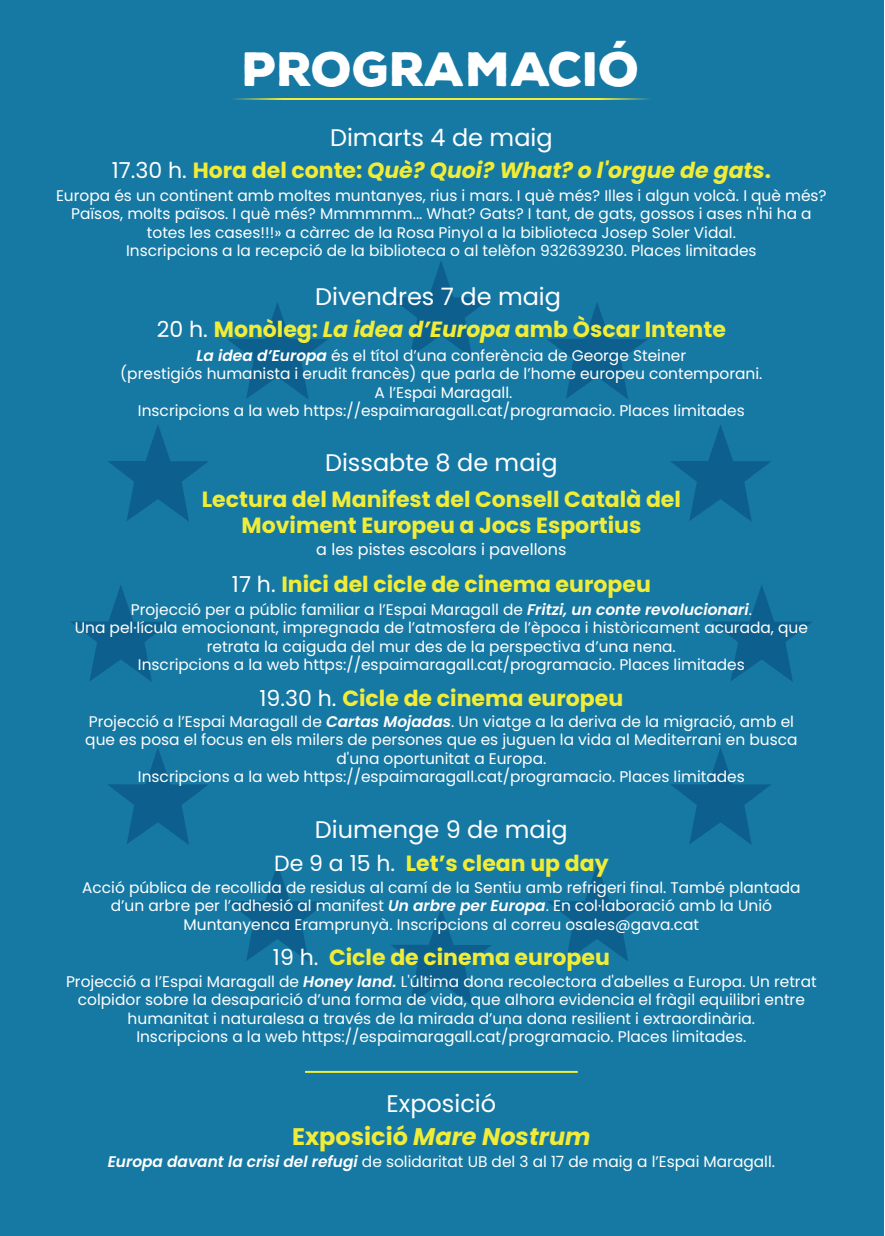
<style>
.page{position:relative;width:885px;height:1236px;background:#fff}
.page>*{position:absolute;margin:0;border:0;box-sizing:border-box;transform-origin:0 0}
.t1{font:900 46.8px "Nexa Rust Sans";color:#fff}
.t2{font:24px "Poppins";color:#fff}
.t3{font:italic 700 24px "Poppins";color:#f1ec37}
.t4{font:700 22px/26.4px "Poppins";color:#f1ec37;text-align:center}
.t5{font:italic 700 22px "Poppins";color:#f1ec37}
.t6{font:16px "Poppins";color:#fff}
.t7{font:15.4px/18.4px "Poppins";color:#fff;text-align:center}
.s1{font-weight:400;font-style:normal;color:#fff}
.s2{font-style:normal}
.s3{font-weight:600;font-style:italic}
.s4{font-weight:400;color:#fff}
.s5{font-style:italic}
</style>
<div class="page">
<div style="left:0;top:1px;width:883px;height:1235px;background:#1679a4"></div>
<svg style="left:391px;top:909px;width:100px;height:96px"></svg>
<svg style="left:391px;top:261px;width:100px;height:96px"></svg>
<svg style="left:547px;top:303px;width:101px;height:96px"></svg>
<svg style="left:227px;top:302px;width:101px;height:97px"></svg>
<svg style="left:547px;top:865px;width:101px;height:96px"></svg>
<svg style="left:227px;top:865px;width:101px;height:96px"></svg>
<svg style="left:108px;top:425px;width:100px;height:96px"></svg>
<svg style="left:670px;top:425px;width:101px;height:96px"></svg>
<svg style="left:108px;top:748px;width:100px;height:97px"></svg>
<svg style="left:670px;top:748px;width:101px;height:97px"></svg>
<svg style="left:71px;top:585px;width:100px;height:97px"></svg>
<svg style="left:712px;top:585px;width:100px;height:97px"></svg>
<hr style="left:305px;top:1071px;width:272px;height:2px;background:#f1ec37">
<svg style="left:233px;top:98px;width:417px;height:2px"></svg>
<h1 class="t1" style="left:243px;top:38px;width:399px">PROGRAMACIÓ</h1>
<h2 class="t2" style="left:330px;top:124px;width:224px">Dimarts 4 de maig</h2>
<p class="t7" style="left:56px;top:186px;width:772px">Europa és un continent amb moltes muntanyes, rius i mars. I què més? Illes i algun volcà. I què més?<br>Països, molts països. I què més? Mmmmmm... What? Gats? I tant, de gats, gossos i ases n'hi ha a totes les cases!!!» a càrrec de la Rosa Pinyol a la biblioteca Josep Soler Vidal.<br>Inscripcions a la recepció de la biblioteca o al telèfon 932639230. Places limitades</p>
<h3 class="t5" style="left:112px;top:157px;width:660px"><span class="s1">17.30 h.</span> <span class="s2">Hora del conte:</span> Què? Quoi? What? o l'orgue de gats<span class="s2">.</span></h3>
<h2 class="t2" style="left:315px;top:283px;width:247px">Divendres 7 de maig</h2>
<p class="t7" style="left:120px;top:346px;width:643px"><span class="s3">La idea d’Europa</span> és el títol d’una conferència de George Steiner<br>(prestigiós humanista i erudit francès) que parla de l’home europeu contemporani.<br>A l’Espai Maragall.<br>Inscripcions a la web https://espaimaragall.cat/programacio. Places limitades</p>
<h3 class="t4" style="left:157px;top:316px;width:570px"><span class="s4">20 h.</span> Monòleg: <span class="s5">La idea d’Europa</span> amb Òscar Intente</h3>
<h2 class="t2" style="left:325px;top:449px;width:234px">Dissabte 8 de maig</h2>
<h3 class="t4" style="left:202px;top:486px;width:480px">Lectura del Manifest del Consell Català del<br>Moviment Europeu a Jocs Esportius</h3>
<p class="t6" style="left:316px;top:540px;width:252px">a les pistes escolars i pavellons</p>
<h3 class="t4" style="left:232px;top:571px;width:420px"><span class="s4">17 h.</span> Inici del cicle de cinema europeu</h3>
<p class="t7" style="left:75px;top:600px;width:734px">Projecció per a públic familiar a l’Espai Maragall de <span class="s3">Fritzi, un conte revolucionari</span>.<br>Una pel·lícula emocionant, impregnada de l’atmosfera de l’època i històricament acurada, que retrata la caiguda del mur des de la perspectiva d’una nena.<br>Inscripcions a la web https://espaimaragall.cat/programacio. Places limitades</p>
<h3 class="t4" style="left:259px;top:685px;width:365px"><span class="s4">19.30 h.</span> Cicle de cinema europeu</h3>
<p class="t7" style="left:85px;top:712px;width:713px">Projecció a l’Espai Maragall de <span class="s3">Cartas Mojadas</span>. Un viatge a la deriva de la migració, amb el que es posa el focus en els milers de persones que es juguen la vida al Mediterrani en busca d'una oportunitat a Europa.<br>Inscripcions a la web https://espaimaragall.cat/programacio. Places limitades</p>
<h2 class="t2" style="left:315px;top:815px;width:254px">Diumenge 9 de maig</h2>
<p class="t7" style="left:82px;top:878px;width:719px">Acció pública de recollida de residus al camí de la Sentiu amb refrigeri final. També plantada d’un arbre per l’adhesió al manifest <span class="s3">Un arbre per Europa</span>. En col·laboració amb la Unió<br>Muntanyenca Eramprunyà. Inscripcions al correu osales@gava.cat</p>
<h3 class="t4" style="left:273px;top:944px;width:338px"><span class="s4">19 h.</span> Cicle de cinema europeu</h3>
<p class="t7" style="left:66px;top:972px;width:752px">Projecció a l’Espai Maragall de <span class="s3">Honey land.</span> L'última dona recolectora d'abelles a Europa. Un retrat colpidor sobre la desaparició d’una forma de vida, que alhora evidencia el fràgil equilibri entre humanitat i naturalesa a través de la mirada d’una dona resilient i extraordinària.<br>Inscripcions a la web https://espaimaragall.cat/programacio. Places limitades.</p>
<h3 class="t4" style="left:274px;top:850px;width:336px"><span class="s4">De 9 a 15 h.</span> Let’s clean up day</h3>
<h2 class="t2" style="left:386px;top:1089px;width:111px">Exposició</h2>
<p class="t7" style="left:108px;top:1152px;width:668px"><span class="s3">Europa davant la crisi del refugi</span> de solidaritat UB del 3 al 17 de maig a l’Espai Maragall.</p>
<h2 class="t3" style="left:292px;top:1122px;width:300px"><span class="s2">Exposició</span> Mare Nostrum</h2>
</div>
